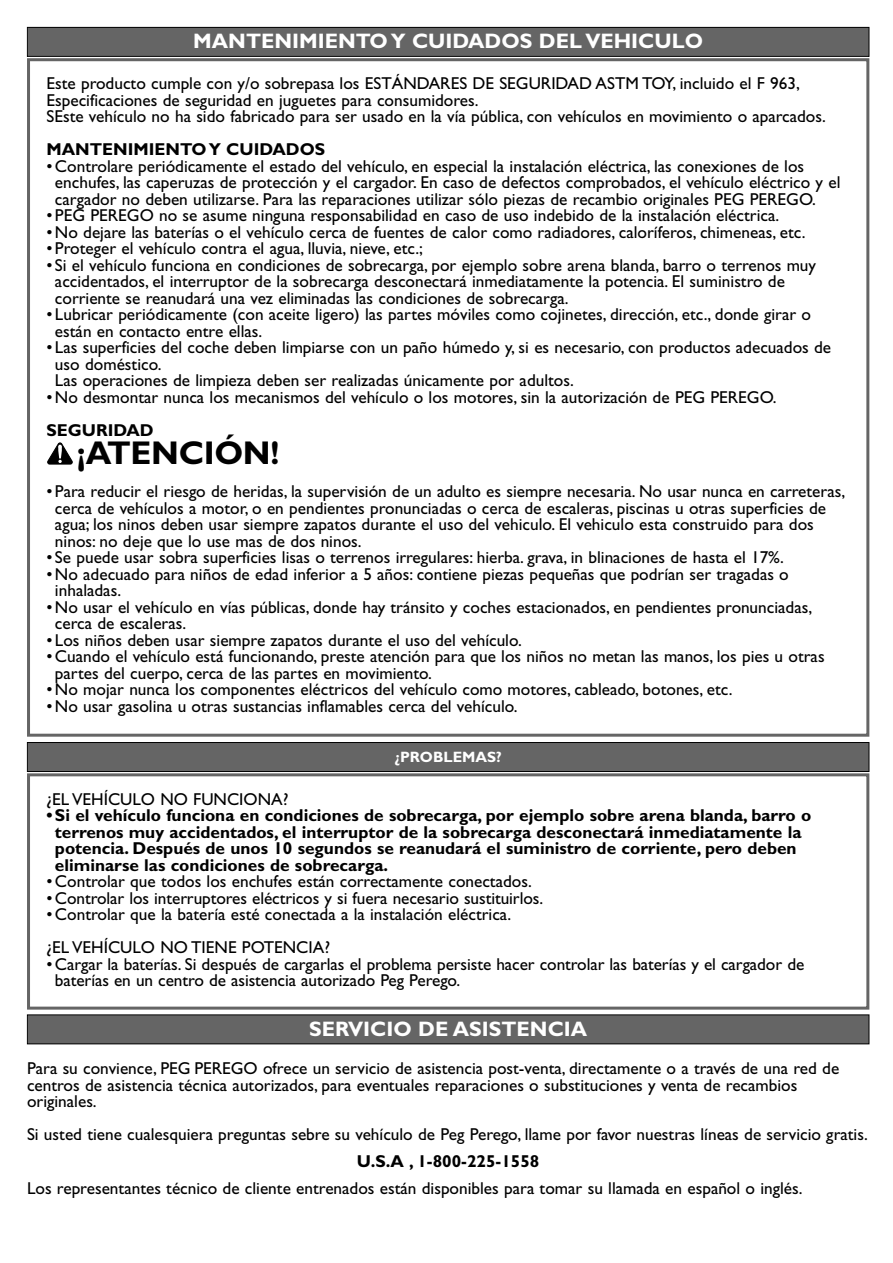
<style>
.page{position:relative;width:893px;height:1263px;background:#fff}
.page>*{position:absolute;margin:0;border:0;box-sizing:border-box;transform-origin:0 0}
.t1{font:700 33px "Gill Sans";letter-spacing:-.01em;color:#000}
.t2{font:700 21px "Gill Sans";color:#fff}
.t3{font:17.25px/16.5px "Gill Sans";color:#000}
.t4{font:700 17.25px/16.5px "Gill Sans";color:#000}
.t5{font:700 15px "Gill Sans";color:#fff}
</style>
<div class="page">
<div style="left:27px;top:58px;width:842px;height:679px;border:3px solid #656565"></div>
<div style="left:28px;top:28px;width:840px;height:28px;background:#656565"></div>
<div style="left:27px;top:27px;width:842px;height:30px;border:1px solid #000"></div>
<svg style="left:47px;top:442px;width:26px;height:23px"></svg>
<div style="left:28px;top:1015px;width:840px;height:29px;background:#656565"></div>
<div style="left:27px;top:1015px;width:842px;height:29px;border:1px solid #000"></div>
<div style="left:27px;top:773px;width:842px;height:237px;border:3px solid #656565"></div>
<div style="left:28px;top:743px;width:840px;height:28px;background:#656565"></div>
<div style="left:27px;top:742px;width:842px;height:30px;border:1px solid #000"></div>
<p class="t2" style="left:193px;top:34px;width:511px">MANTENIMIENTO Y CUIDADOS DEL VEHICULO</p>
<p class="t3" style="left:47px;top:77px;width:780px">Este producto cumple con y/o sobrepasa los ESTÁNDARES DE SEGURIDAD ASTM TOY, incluido el F 963,<br>Especificaciones de seguridad en juguetes para consumidores.<br>SEste vehículo no ha sido fabricado para ser usado en la vía pública, con vehículos en movimiento o aparcados.</p>
<p class="t4" style="left:47px;top:143px;width:280px">MANTENIMIENTO Y CUIDADOS</p>
<p class="t3" style="left:55px;top:160px;width:787px;text-indent:-8px">•Controlare periódicamente el estado del vehículo, en especial la instalación eléctrica, las conexiones de los enchufes, las caperuzas de protección y el cargador. En caso de defectos comprobados, el vehículo eléctrico y el cargador no deben utilizarse. Para las reparaciones utilizar sólo piezas de recambio originales PEG PEREGO.</p>
<p class="t3" style="left:47px;top:209px;width:734px">•PEG PEREGO no se asume ninguna responsabilidad en caso de uso indebido de la instalación eléctrica.</p>
<p class="t3" style="left:47px;top:226px;width:760px">•No dejare las baterías o el vehículo cerca de fuentes de calor como radiadores, caloríferos, chimeneas, etc.</p>
<p class="t3" style="left:47px;top:242px;width:378px">•Proteger el vehículo contra el agua, lluvia, nieve, etc.;</p>
<p class="t3" style="left:55px;top:259px;width:762px;text-indent:-8px">•Si el vehículo funciona en condiciones de sobrecarga, por ejemplo sobre arena blanda, barro o terrenos muy accidentados, el interruptor de la sobrecarga desconectará inmediatamente la potencia. El suministro de corriente se reanudará una vez eliminadas las condiciones de sobrecarga.</p>
<p class="t3" style="left:55px;top:308px;width:757px;text-indent:-8px">•Lubricar periódicamente (con aceite ligero) las partes móviles como cojinetes, dirección, etc., donde girar o están en contacto entre ellas.</p>
<p class="t3" style="left:55px;top:341px;width:777px;text-indent:-8px">•Las superficies del coche deben limpiarse con un paño húmedo y, si es necesario, con productos adecuados de uso doméstico.<br>Las operaciones de limpieza deben ser realizadas únicamente por adultos.</p>
<p class="t3" style="left:47px;top:391px;width:731px">•No desmontar nunca los mecanismos del vehículo o los motores, sin la autorización de PEG PEREGO.</p>
<p class="t4" style="left:47px;top:424px;width:109px">SEGURIDAD</p>
<h1 class="t1" style="left:77px;top:442px;width:204px">¡ATENCIÓN!</h1>
<p class="t3" style="left:55px;top:485px;width:791px;text-indent:-8px">•Para reducir el riesgo de heridas, la supervisión de un adulto es siempre necesaria. No usar nunca en carreteras, cerca de vehículos a motor, o en pendientes pronunciadas o cerca de escaleras, piscinas u otras superficies de agua; los ninos deben usar siempre zapatos durante el uso del vehiculo. El vehiculo esta construido para dos ninos: no deje que lo use mas de dos ninos.</p>
<p class="t3" style="left:47px;top:551px;width:738px">•Se puede usar sobra superficies lisas o terrenos irregulares: hierba. grava, in blinaciones de hasta el 17%.</p>
<p class="t3" style="left:55px;top:568px;width:735px;text-indent:-8px">•No adecuado para niños de edad inferior a 5 años: contiene piezas pequeñas que podrían ser tragadas o inhaladas.</p>
<p class="t3" style="left:55px;top:601px;width:758px;text-indent:-8px">•No usar el vehículo en vías públicas, donde hay tránsito y coches estacionados, en pendientes pronunciadas, cerca de escaleras.</p>
<p class="t3" style="left:47px;top:634px;width:477px">•Los niños deben usar siempre zapatos durante el uso del vehículo.</p>
<p class="t3" style="left:55px;top:650px;width:771px;text-indent:-8px">•Cuando el vehículo está funcionando, preste atención para que los niños no metan las manos, los pies u otras partes del cuerpo, cerca de las partes en movimiento.</p>
<p class="t3" style="left:47px;top:683px;width:687px">•No mojar nunca los componentes eléctricos del vehículo como motores, cableado, botones, etc.</p>
<p class="t3" style="left:47px;top:700px;width:472px">•No usar gasolina u otras sustancias inflamables cerca del vehículo.</p>
<p class="t5" style="left:394px;top:752px;width:109px">¿PROBLEMAS?</p>
<p class="t3" style="left:47px;top:792px;width:243px">¿EL VEHÍCULO NO FUNCIONA?</p>
<p class="t4" style="left:55px;top:809px;width:757px;text-indent:-8px">•Si el vehículo funciona en condiciones de sobrecarga, por ejemplo sobre arena blanda, barro o terrenos muy accidentados, el interruptor de la sobrecarga desconectará inmediatamente la potencia. Después de unos 10 segundos se reanudará el suministro de corriente, pero deben eliminarse las condiciones de sobrecarga.</p>
<p class="t3" style="left:47px;top:875px;width:487px">•Controlar que todos los enchufes están correctamente conectados.</p>
<p class="t3" style="left:47px;top:891px;width:498px">•Controlar los interruptores eléctricos y si fuera necesario sustituirlos.</p>
<p class="t3" style="left:47px;top:900px;width:466px;line-height:33px">•Controlar que la batería esté conectada a la instalación eléctrica. ¿EL VEHÍCULO NO TIENE POTENCIA?</p>
<p class="t3" style="left:55px;top:957px;width:750px;text-indent:-8px">•Cargar la baterías. Si después de cargarlas el problema persiste hacer controlar las baterías y el cargador de baterías en un centro de asistencia autorizado Peg Perego.</p>
<p class="t2" style="left:309px;top:1021px;width:280px">SERVICIO DE ASISTENCIA</p>
<p class="t3" style="left:27px;top:1062px;width:813px">Para su convience, PEG PEREGO ofrece un servicio de asistencia post-venta, directamente o a través de una red de centros de asistencia técnica autorizados, para eventuales reparaciones o substituciones y venta de recambios originales.</p>
<p class="t3" style="left:27px;top:1128px;width:842px">Si usted tiene cualesquiera preguntas sebre su vehículo de Peg Perego, llame por favor nuestras líneas de servicio gratis.</p>
<p class="t4" style="left:357px;top:1155px;width:184px">U.S.A , 1-800-225-1558</p>
<p class="t3" style="left:27px;top:1182px;width:777px">Los representantes técnico de cliente entrenados están disponibles para tomar su llamada en español o inglés.</p>
</div>
